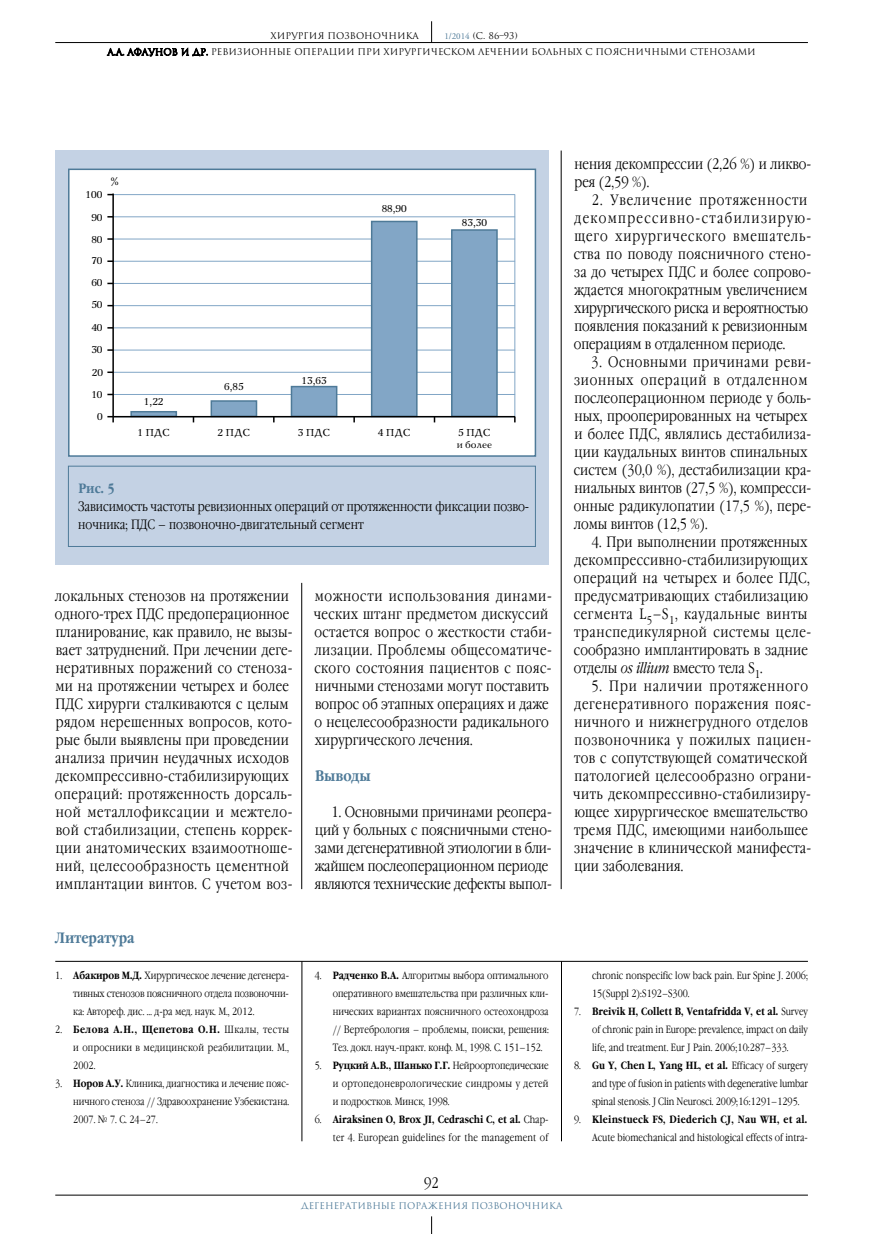
<style>
.page{position:relative;width:893px;height:1234px;background:#fff}
.page>*{position:absolute;margin:0;border:0;box-sizing:border-box;transform-origin:0 0}
.t1{font:300 15px/18px "Garamond Narrow C";letter-spacing:.02em;color:#000}
.t2{font:300 15px/18px "Garamond Narrow C";letter-spacing:-.005em;color:#000}
.t3{font:300 15px/18px "Garamond Narrow C";color:#000}
.t4{font:700 15px "Garamond Narrow C";color:#4e7a98}
.t5{font:300 13.5px/18px "Garamond Narrow C";letter-spacing:-.005em;color:#000}
.t6{font:700 13.5px "Garamond Narrow C";color:#4e7a98}
.t7{font:300 10.5px/18px "Garamond Narrow C";color:#000;text-align:justify}
.t8{font:300 10.5px/18px "Garamond Narrow C";letter-spacing:.02em;color:#000;text-align:right}
.t9{font:10.5px "New Journal C";color:#000}
.t10{font:10.05px/12px "New Journal C";color:#000}
.t11{font:9px/15.9px "Romul";color:#000}
.t12{font:9px "Romul";color:#4e7a98}
.s1{font-family:"Adobe Garamond Pro";color:#4e7a98}
.s2{font-style:italic}
.s3{font-weight:700}
</style>
<div class="page">
<hr style="left:55px;top:1194px;width:753px;height:1px;background:#000">
<svg style="left:431px;top:1216px;width:1px;height:17px"></svg>
<hr style="left:55px;top:42px;width:753px;height:1px;background:#000">
<svg style="left:431px;top:21px;width:1px;height:21px"></svg>
<svg style="left:107px;top:48px;width:101px;height:9px"></svg>
<hr style="left:561px;top:150px;width:1px;height:738px;background:#000">
<hr style="left:301px;top:582px;width:1px;height:306px;background:#000">
<div style="left:55px;top:150px;width:494px;height:414px;background:#c4d2e4"></div>
<div style="left:68px;top:465px;width:468px;height:81px;border:1px solid #4e7a98"></div>
<div style="left:69px;top:169px;width:466px;height:287px;background:#fff"></div>
<hr style="left:113px;top:194px;width:402px;height:1px;background:#82a6c6">
<hr style="left:113px;top:216px;width:402px;height:1px;background:#82a6c6">
<hr style="left:113px;top:238px;width:402px;height:1px;background:#82a6c6">
<hr style="left:113px;top:261px;width:402px;height:1px;background:#82a6c6">
<hr style="left:113px;top:283px;width:402px;height:1px;background:#82a6c6">
<hr style="left:113px;top:305px;width:402px;height:1px;background:#82a6c6">
<hr style="left:113px;top:327px;width:402px;height:1px;background:#82a6c6">
<hr style="left:113px;top:349px;width:402px;height:1px;background:#82a6c6">
<hr style="left:113px;top:372px;width:402px;height:1px;background:#82a6c6">
<hr style="left:113px;top:394px;width:402px;height:1px;background:#82a6c6">
<hr style="left:514px;top:194px;width:1px;height:222px;background:#82a6c6">
<hr style="left:112px;top:193px;width:2px;height:224px;background:#000">
<svg style="left:107px;top:238px;width:6px;height:2px"></svg>
<svg style="left:107px;top:349px;width:6px;height:2px"></svg>
<svg style="left:107px;top:416px;width:7px;height:6px"></svg>
<div style="left:130px;top:411px;width:47px;height:6px;border:2px solid #4e7a98"></div>
<div style="left:211px;top:401px;width:45px;height:15px;background:#82a6c6"></div>
<div style="left:211px;top:400px;width:46px;height:17px;border:2px solid #4e7a98"></div>
<div style="left:372px;top:221px;width:45px;height:195px;background:#82a6c6"></div>
<div style="left:371px;top:221px;width:47px;height:196px;border:2px solid #4e7a98"></div>
<div style="left:291px;top:386px;width:46px;height:30px;background:#82a6c6"></div>
<div style="left:291px;top:386px;width:46px;height:31px;border:2px solid #4e7a98"></div>
<div style="left:452px;top:230px;width:45px;height:186px;background:#82a6c6"></div>
<div style="left:451px;top:229px;width:47px;height:188px;border:2px solid #4e7a98"></div>
<hr style="left:113px;top:416px;width:402px;height:1px;background:#000">
<div style="left:68px;top:168px;width:468px;height:288px;border:2px solid #4e7a98"></div>
<hr style="left:302px;top:961px;width:1px;height:179px;background:#000">
<hr style="left:561px;top:961px;width:1px;height:179px;background:#000">
<hr style="left:55px;top:960px;width:753px;height:1px;background:#000">
<p class="t11" style="left:444px;top:28px;width:75px"><span class="s1">1/2014</span> (С. 86–93)</p>
<p class="t11" style="left:107px;top:28px;width:650px;text-indent:163px">ХИРУРГИЯ ПОЗВОНОЧНИКА<br>А.А. Афаунов и др. Ревизионные операции при хирургическом лечении больных с поясничными стенозами</p>
<p class="t10" style="left:86px;top:188px;width:18px">100</p>
<p class="t10" style="left:91px;top:211px;width:13px">90</p>
<p class="t10" style="left:91px;top:233px;width:13px">80</p>
<p class="t10" style="left:91px;top:255px;width:13px">70</p>
<p class="t10" style="left:91px;top:277px;width:13px">60</p>
<p class="t10" style="left:91px;top:299px;width:13px">50</p>
<p class="t10" style="left:91px;top:321px;width:13px">40</p>
<p class="t10" style="left:91px;top:343px;width:13px">30</p>
<p class="t10" style="left:92px;top:366px;width:13px">20</p>
<p class="t10" style="left:91px;top:388px;width:13px">10</p>
<p class="t10" style="left:97px;top:410px;width:7px">0</p>
<p class="t9" style="left:110px;top:175px;width:11px">%</p>
<p class="t10" style="left:144px;top:396px;width:21px">1,22</p>
<p class="t10" style="left:224px;top:380px;width:21px">6,85</p>
<p class="t10" style="left:382px;top:202px;width:27px">88,90</p>
<p class="t10" style="left:462px;top:217px;width:27px">83,30</p>
<p class="t10" style="left:301px;top:374px;width:27px">13,63</p>
<p class="t10" style="left:137px;top:426px;width:34px">1 ПДС</p>
<p class="t10" style="left:218px;top:426px;width:34px">2 ПДС</p>
<p class="t10" style="left:298px;top:426px;width:34px">3 ПДС</p>
<p class="t10" style="left:378px;top:426px;width:34px">4 ПДС</p>
<p class="t10" style="left:457px;top:426px;width:37px">5 ПДС и более</p>
<p class="t6" style="left:78px;top:480px;width:38px">Рис. 5</p>
<p class="t5" style="left:78px;top:497px;width:453px">Зависимость частоты ревизионных операций от протяженности фиксации позво&shy;ночника; ПДС – позвоночно-двигательный сегмент</p>
<p class="t1" style="left:55px;top:587px;width:239px">локальных стенозов на протяжении одного-трех ПДС предоперационное планирование, как правило, не вызы&shy;вает затруднений. При лечении деге&shy;неративных поражений со стеноза&shy;ми на протяжении четырех и более ПДС хирурги сталкиваются с целым рядом нерешенных вопросов, кото&shy;рые были выявлены при проведении анализа причин неудачных исходов декомпрессивно-стабилизирующих операций: протяженность дорсаль&shy;ной металлофиксации и межтело&shy;вой стабилизации, степень коррек&shy;ции анатомических взаимоотноше&shy;ний, целесообразность цементной имплантации винтов. С учетом воз-</p>
<p class="t1" style="left:314px;top:587px;width:239px">можности использования динами&shy;ческих штанг предметом дискуссий остается вопрос о жесткости стаби&shy;лизации. Проблемы общесоматиче&shy;ского состояния пациентов с пояс&shy;ничными стенозами могут поставить вопрос об этапных операциях и даже о нецелесообразности радикального хирургического лечения.</p>
<p class="t4" style="left:315px;top:767px;width:57px">Выводы</p>
<p class="t2" style="left:315px;top:803px;width:239px;text-indent:17px">1. Основными причинами реопера&shy;ций у больных с поясничными стено&shy;зами дегенеративной этиологии в бли&shy;жайшем послеоперационном периоде являются технические дефекты выпол-</p>
<p class="t3" style="left:574px;top:155px;width:238px">нения декомпрессии (2,26 %) и ликво&shy;рея (2,59 %).</p>
<p class="t1" style="left:574px;top:191px;width:239px;text-indent:18px">2. Увеличение протяженности декомпрессивно-стабилизирую&shy;щего хирургического вмешатель&shy;ства по поводу поясничного стено&shy;за до четырех ПДС и более сопрово&shy;ждается многократным увеличением хирургического риска и вероятностью появления показаний к ревизионным операциям в отдаленном периоде.</p>
<p class="t1" style="left:574px;top:353px;width:239px;text-indent:18px">3. Основными причинами реви&shy;зионных операций в отдаленном послеоперационном периоде у боль&shy;ных, прооперированных на четырех и более ПДС, являлись дестабилиза&shy;ции каудальных винтов спинальных систем (30,0 %), дестабилизации кра&shy;ниальных винтов (27,5 %), компресси&shy;онные радикулопатии (17,5 %), пере&shy;ломы винтов (12,5 %).</p>
<p class="t1" style="left:574px;top:533px;width:239px;text-indent:18px">4. При выполнении протяженных декомпрессивно-стабилизирующих операций на четырех и более ПДС, предусматривающих стабилизацию сегмента L<sub>5</sub>–S<sub>1</sub>, каудальные винты транспедикулярной системы целе&shy;сообразно имплантировать в задние отделы <span class="s2">os illium</span> вместо тела S<sub>1</sub>.</p>
<p class="t1" style="left:573px;top:677px;width:240px;text-indent:18px">5. При наличии протяженного дегенеративного поражения пояс&shy;ничного и нижнегрудного отделов позвоночника у пожилых пациен&shy;тов с сопутствующей соматической патологией целесообразно ограни&shy;чить декомпрессивно-стабилизиру&shy;ющее хирургическое вмешательство тремя ПДС, имеющими наибольшее значение в клинической манифеста&shy;ции заболевания.</p>
<p class="t4" style="left:55px;top:929px;width:81px">Литература</p>
<p class="t7" style="left:73px;top:966px;width:217px;text-indent:-18px">1. <span class="s3">Абакиров М.Д.</span> Хирургическое лечение дегенера&shy;тивных стенозов поясничного отдела позвоночни&shy;ка: Автореф. дис. … д-ра мед. наук. М., 2012.</p>
<p class="t7" style="left:73px;top:1020px;width:217px;text-indent:-18px">2. <span class="s3">Белова А.Н., Щепетова О.Н.</span> Шкалы, тесты и опросники в медицинской реабилитации. М., 2002.</p>
<p class="t7" style="left:73px;top:1074px;width:217px;text-indent:-18px">3. <span class="s3">Норов А.У.</span> Клиника, диагностика и лечение пояс&shy;ничного стеноза // Здравоохранение Узбекистана.<br>2007. № 7. С. 24–27.</p>
<p class="t7" style="left:333px;top:966px;width:218px;text-indent:-18px">4. <span class="s3">Радченко В.А.</span> Алгоритмы выбора оптимального оперативного вмешательства при различных кли&shy;нических вариантах поясничного остеохондроза // Вертебрология – проблемы, поиски, решения:<br>Тез. докл. науч.-практ. конф. М., 1998. С. 151–152.</p>
<p class="t7" style="left:333px;top:1056px;width:217px;text-indent:-18px">5. <span class="s3">Руцкий А.В., Шанько Г.Г.</span> Нейроортопедические и ортопедоневрологические синдромы у детей и подростков. Минск, 1998.</p>
<p class="t8" style="left:315px;top:1110px;width:235px">6. <span class="s3">Airaksinen O, Brox JI, Cedraschi C, et al.</span> Chap&shy;ter 4. European guidelines for the management of</p>
<p class="t7" style="left:592px;top:966px;width:217px">chronic nonspecific low back pain. Eur Spine J. 2006;<br>15(Suppl 2):S192–S300.</p>
<p class="t7" style="left:592px;top:1002px;width:217px;text-indent:-18px">7. <span class="s3">Breivik Н, Collett B, Ventafridda V, et al.</span> Survey of chronic pain in Europe: prevalence, impact on daily life, and treatment. Eur J Pain. 2006;10:287–333.</p>
<p class="t7" style="left:592px;top:1056px;width:217px;text-indent:-18px">8. <span class="s3">Gu Y, Chen L, Yang HL, et al.</span> Efficacy of surgery and type of fusion in patients with degenerative lumbar spinal stenosis. J Clin Neurosci. 2009;16:1291–1295.</p>
<p class="t7" style="left:574px;top:1110px;width:235px;text-align:right">9. <span class="s3">Kleinstueck FS, Diederich CJ, Nau WH, et al.<br></span>Acute biomechanical and histological effects of intra-</p>
<p class="t1" style="left:424px;top:1173px;width:16px">92</p>
<p class="t12" style="left:301px;top:1200px;width:263px">Дегенеративные поражения позвоночника</p>
</div>
